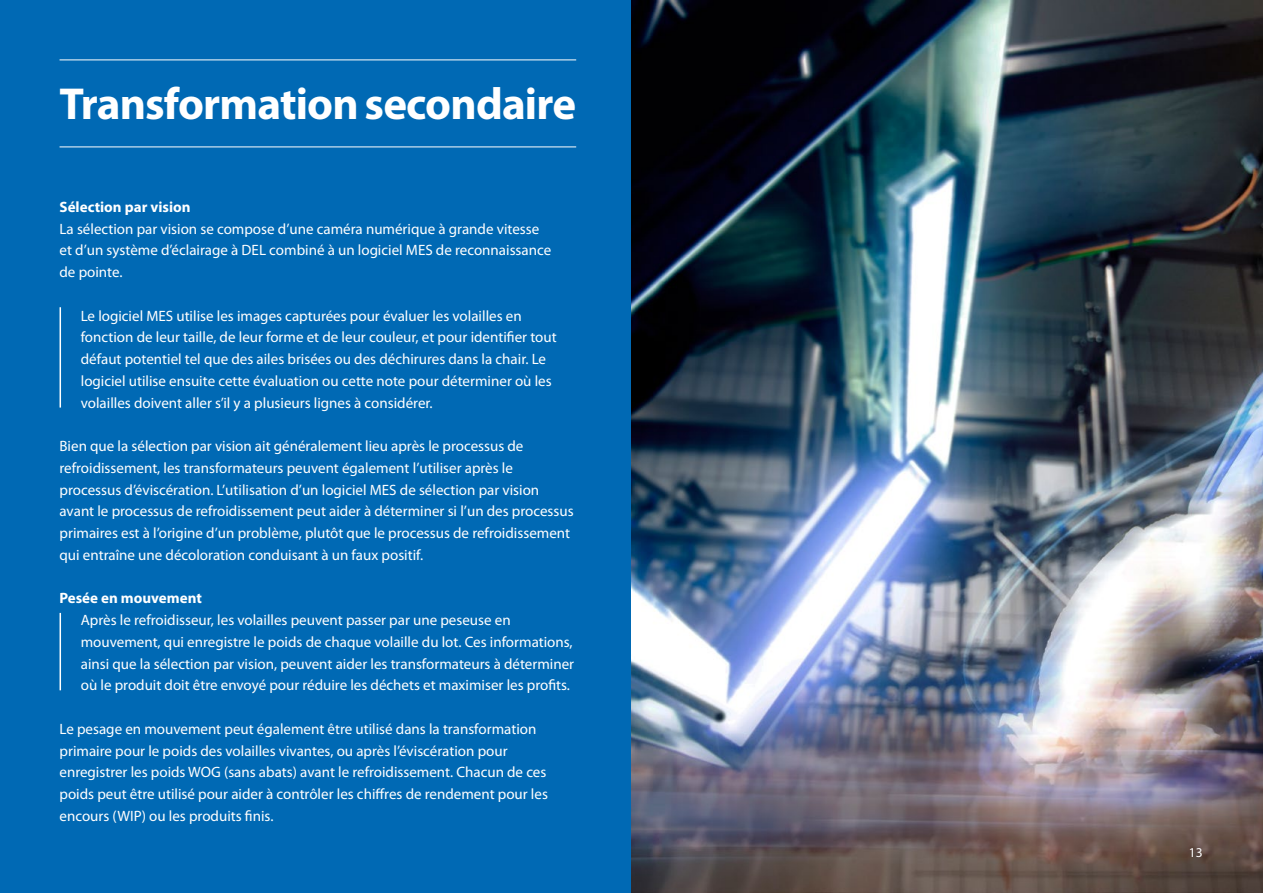
<style>
.page{position:relative;width:1263px;height:893px;background:#0069b4}
.page>*{position:absolute;margin:0;border:0;box-sizing:border-box;transform-origin:0 0}
.t1{font:700 45px "Myriad Pro";letter-spacing:-.02em;color:#fff}
.t2{font:15px/21.8px "Myriad Pro";color:#fff}
.t3{font:700 15px "Myriad Pro";color:#fff}
.t4{font:13.5px "Myriad Pro";color:#fff}
</style>
<div class="page">
<hr style="left:60px;top:60px;width:516px;height:1px;background:#fff">
<hr style="left:60px;top:147px;width:516px;height:1px;background:#fff">
<img style="left:631px;top:0;width:632px;height:893px">
<hr style="left:60px;top:307px;width:1px;height:101px;background:#fff">
<hr style="left:60px;top:613px;width:1px;height:77px;background:#fff">
<h1 class="t1" style="left:60px;top:74px;width:518px">Transformation secondaire</h1>
<p class="t3" style="left:60px;top:197px;width:133px">Sélection par vision</p>
<p class="t2" style="left:60px;top:217px;width:493px">La sélection par vision se compose d’une caméra numérique à grande vitesse et d’un système d’éclairage à DEL combiné à un logiciel MES de reconnaissance de pointe.</p>
<p class="t2" style="left:81px;top:304px;width:477px">Le logiciel MES utilise les images capturées pour évaluer les volailles en fonction de leur taille, de leur forme et de leur couleur, et pour identifier tout défaut potentiel tel que des ailes brisées ou des déchirures dans la chair. Le logiciel utilise ensuite cette évaluation ou cette note pour déterminer où les volailles doivent aller s’il y a plusieurs lignes à considérer.</p>
<p class="t2" style="left:60px;top:435px;width:516px">Bien que la sélection par vision ait généralement lieu après le processus de refroidissement, les transformateurs peuvent également l’utiliser après le processus d’éviscération. L’utilisation d’un logiciel MES de sélection par vision avant le processus de refroidissement peut aider à déterminer si l’un des processus primaires est à l’origine d’un problème, plutôt que le processus de refroidissement qui entraîne une décoloration conduisant à un faux positif.</p>
<p class="t3" style="left:60px;top:588px;width:144px">Pesée en mouvement</p>
<p class="t2" style="left:81px;top:609px;width:495px">Après le refroidisseur, les volailles peuvent passer par une peseuse en mouvement, qui enregistre le poids de chaque volaille du lot. Ces informations, ainsi que la sélection par vision, peuvent aider les transformateurs à déterminer où le produit doit être envoyé pour réduire les déchets et maximiser les profits.</p>
<p class="t2" style="left:60px;top:718px;width:490px">Le pesage en mouvement peut également être utilisé dans la transformation primaire pour le poids des volailles vivantes, ou après l’éviscération pour enregistrer les poids WOG (sans abats) avant le refroidissement. Chacun de ces poids peut être utilisé pour aider à contrôler les chiffres de rendement pour les encours (WIP) ou les produits finis.</p>
<p class="t4" style="left:1189px;top:844px;width:15px">13</p>
</div>
